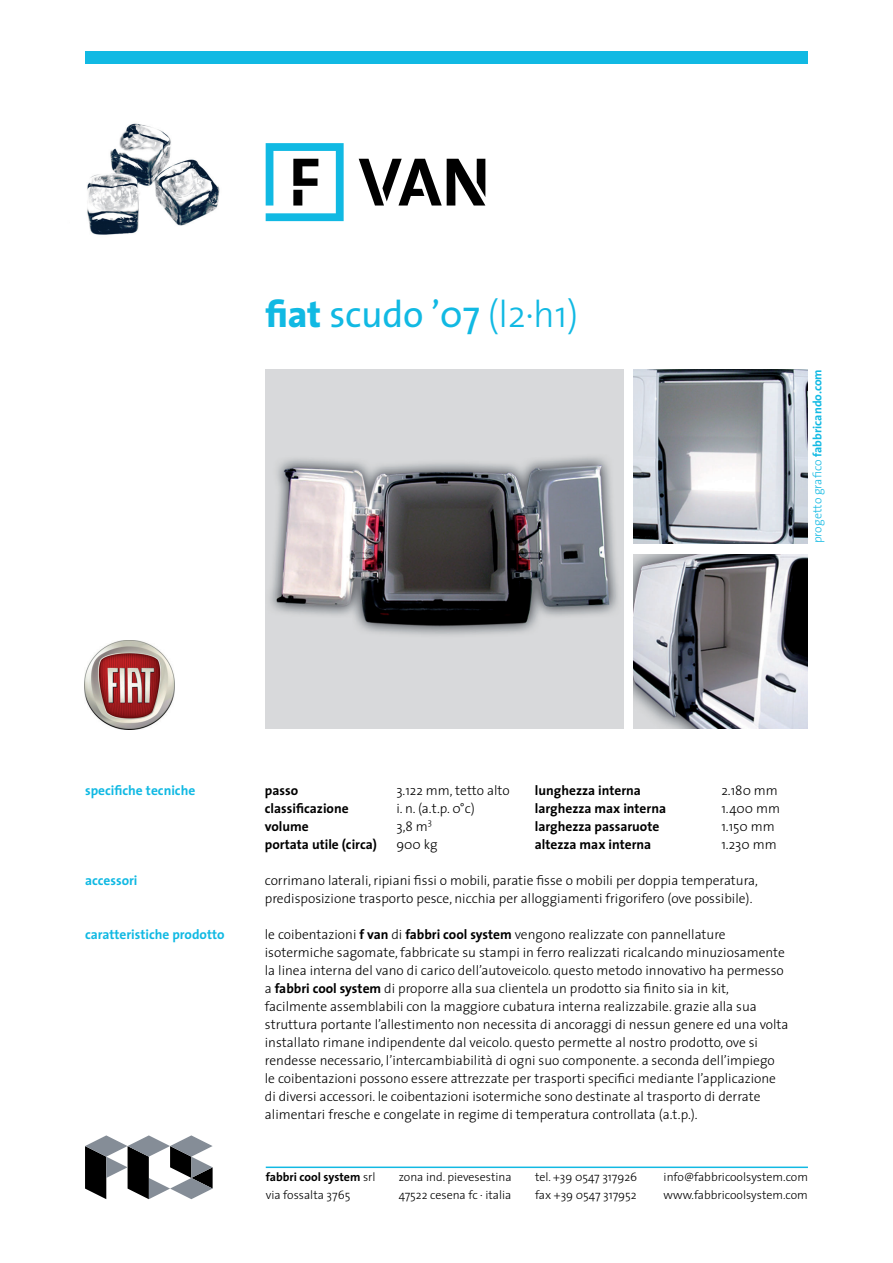
<style>
.page{position:relative;width:893px;height:1263px;background:#fff}
.page>*{position:absolute;margin:0;border:0;box-sizing:border-box;transform-origin:0 0}
.t1{font:37.5px "The Sans";letter-spacing:-.005em;color:#11b9e3}
.t2{font:300 13.5px/18px "The Sans";color:#000}
.t3{font:700 13.5px "The Sans";color:#000}
.t4{font:700 13.5px "The Sans";color:#11b9e3}
.t5{font:300 12px/18px "The Sans";color:#000}
.t6{font:300 12px "The Sans";color:#11b9e3}
.s1{font-weight:800}
.s2{font-weight:300}
.s3{font-weight:700}
</style>
<div class="page">
<img style="left:266px;top:370px;width:358px;height:358px">
<img style="left:634px;top:370px;width:174px;height:174px">
<img style="left:634px;top:554px;width:174px;height:174px">
<img style="left:84px;top:640px;width:90px;height:89px">
<hr style="left:266px;top:1166px;width:542px;height:2px;background:#11b9e3">
<img style="left:87px;top:123px;width:133px;height:112px">
<svg style="left:266px;top:143px;width:78px;height:78px"></svg>
<svg style="left:359px;top:159px;width:126px;height:47px"></svg>
<div style="left:85px;top:51px;width:723px;height:13px;background:#11b9e3"></div>
<svg style="left:85px;top:1135px;width:128px;height:64px"></svg>
<h1 class="t1" style="left:266px;top:284px;width:314px"><span class="s1">fiat</span> scudo ’07 <span class="s2">(l2·h1)</span></h1>
<p class="t6" style="left:808px;top:543px;width:176px;rotate:-90deg">progetto grafico <span class="s3">fabbricando.com</span></p>
<p class="t4" style="left:85px;top:779px;width:112px">specifiche tecniche</p>
<p class="t4" style="left:85px;top:869px;width:54px">accessori</p>
<p class="t4" style="left:85px;top:923px;width:141px">caratteristiche prodotto</p>
<p class="t3" style="left:265px;top:779px;width:35px">passo</p>
<p class="t2" style="left:396px;top:781px;width:115px">3.122 mm, tetto alto</p>
<p class="t3" style="left:535px;top:779px;width:107px">lunghezza interna</p>
<p class="t2" style="left:721px;top:781px;width:58px">2.180 mm</p>
<p class="t3" style="left:265px;top:797px;width:85px">classificazione</p>
<p class="t2" style="left:396px;top:799px;width:80px">i. n. (a.t.p. 0°c)</p>
<p class="t3" style="left:535px;top:797px;width:133px">larghezza max interna</p>
<p class="t2" style="left:721px;top:799px;width:60px">1.400 mm</p>
<p class="t3" style="left:265px;top:815px;width:45px">volume</p>
<p class="t2" style="left:396px;top:817px;width:37px">3,8 m<sup>3</sup></p>
<p class="t3" style="left:535px;top:815px;width:126px">larghezza passaruote</p>
<p class="t2" style="left:721px;top:817px;width:55px">1.150 mm</p>
<p class="t3" style="left:265px;top:833px;width:114px">portata utile (circa)</p>
<p class="t2" style="left:396px;top:835px;width:43px">900 kg</p>
<p class="t3" style="left:535px;top:833px;width:118px">altezza max interna</p>
<p class="t2" style="left:721px;top:835px;width:57px">1.230 mm</p>
<p class="t2" style="left:265px;top:871px;width:495px">corrimano laterali, ripiani fissi o mobili, paratie fisse o mobili per doppia temperatura, predisposizione trasporto pesce, nicchia per alloggiamenti frigorifero (ove possibile).</p>
<p class="t2" style="left:265px;top:925px;width:525px">le coibentazioni <span class="s3">f van</span> di <span class="s3">fabbri cool system</span> vengono realizzate con pannellature isotermiche sagomate, fabbricate su stampi in ferro realizzati ricalcando minuziosamente la linea interna del vano di carico dell’autoveicolo. questo metodo innovativo ha permesso a <span class="s3">fabbri cool system</span> di proporre alla sua clientela un prodotto sia finito sia in kit, facilmente assemblabili con la maggiore cubatura interna realizzabile. grazie alla sua struttura portante l’allestimento non necessita di ancoraggi di nessun genere ed una volta installato rimane indipendente dal veicolo. questo permette al nostro prodotto, ove si rendesse necessario, l’intercambiabilità di ogni suo componente. a seconda dell’impiego<br>le coibentazioni possono essere attrezzate per trasporti specifici mediante l’applicazione di diversi accessori. le coibentazioni isotermiche sono destinate al trasporto di derrate alimentari fresche e congelate in regime di temperatura controllata (a.t.p.).</p>
<p class="t5" style="left:266px;top:1168px;width:111px"><span class="s3">fabbri cool system</span> srl via fossalta 3765</p>
<p class="t5" style="left:399px;top:1168px;width:114px">zona ind. pievesestina<br>47522 cesena fc · italia</p>
<p class="t5" style="left:535px;top:1168px;width:104px">tel. +39 0547 317926 fax +39 0547 317952</p>
<p class="t5" style="left:664px;top:1168px;width:146px">info@fabbricoolsystem.com www.fabbricoolsystem.com</p>
</div>
